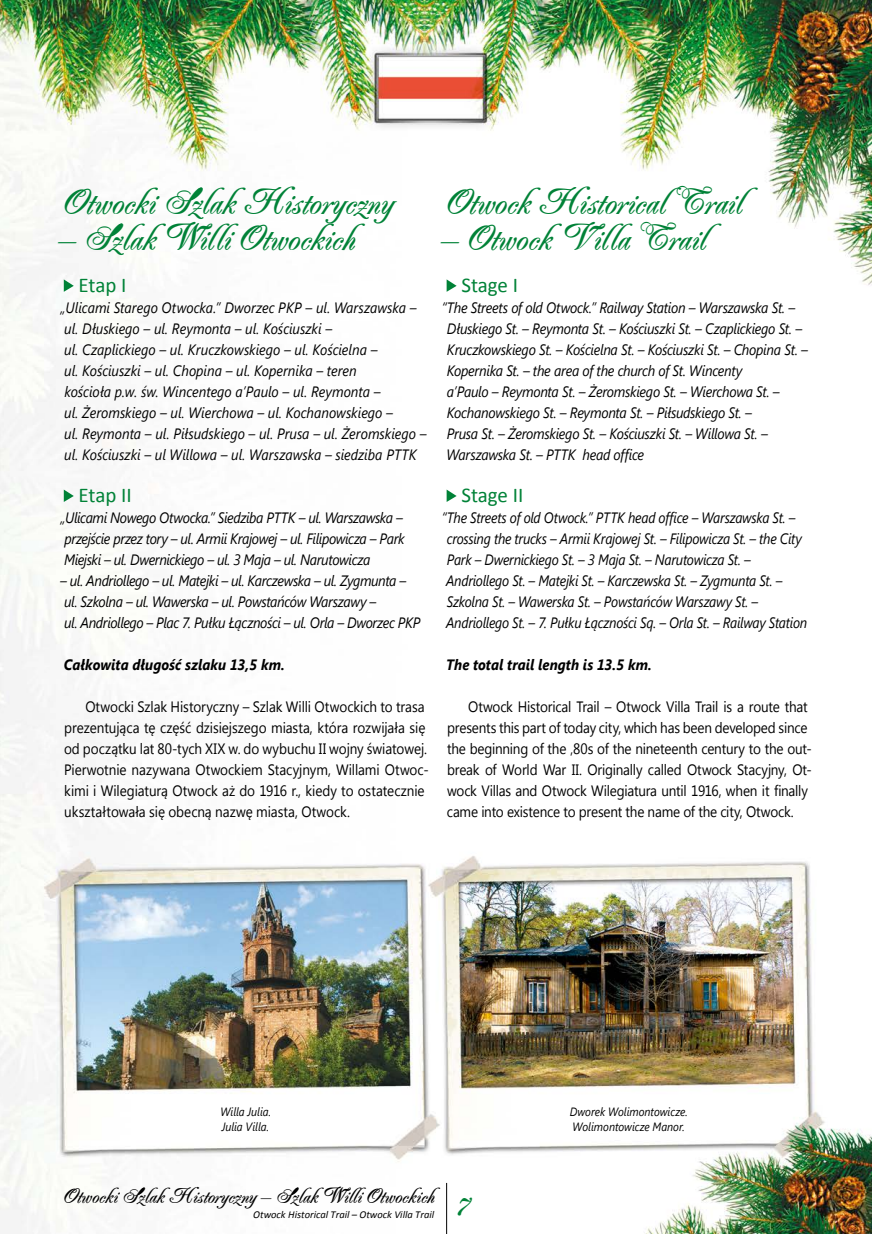
<style>
.page{position:relative;width:872px;height:1234px;background:#fff}
.page>*{position:absolute;margin:0;border:0;box-sizing:border-box;transform-origin:0 0}
.t1{font:700 36px "EFN Harmony";letter-spacing:-.005em;color:#008237}
.t2{font:700 21px "EFN Harmony";color:#000}
.t3{font:21px "Calibri";letter-spacing:-.005em;color:#008237}
.t4{font:italic 15px/21px "Segoe UI";letter-spacing:-.02em;color:#000;scale:.9 1}
.t5{font:15px/21px "Segoe UI";letter-spacing:-.01em;color:#000;scale:.9 1}
.t6{font:italic 15px/21px "Segoe UI";color:#000;scale:.9 1}
.t7{font:italic 15px/21px "Segoe UI";letter-spacing:-.02em;color:#000;scale:.88 1}
.t8{font:italic 700 15px "Segoe UI";letter-spacing:.005em;color:#000;scale:.9 1}
.t9{font:italic 12px/14.4px "Segoe UI";color:#000;scale:.9 1}
.t10{font:italic 10.5px "Calibri";color:#000}
</style>
<div class="page">
<img style="left:0;top:0;width:872px;height:1233px">
<svg style="left:64px;top:279px;width:10px;height:13px"></svg>
<svg style="left:64px;top:489px;width:10px;height:13px"></svg>
<svg style="left:446px;top:279px;width:10px;height:13px"></svg>
<svg style="left:446px;top:489px;width:10px;height:13px"></svg>
<hr style="left:446px;top:1182px;width:1px;height:51px;background:#000">
<h1 class="t1" style="left:61px;top:180px;width:333px">Otwocki Szlak Historyczny</h1>
<h1 class="t1" style="left:56px;top:216px;width:299px">– Szlak Willi Otwockich</h1>
<h2 class="t3" style="left:79px;top:272px;width:49px">Etap I</h2>
<p class="t6" style="left:61px;top:296px;width:408px">„Ulicami Starego Otwocka.” Dworzec PKP – ul. Warszawska – ul. Dłuskiego – ul. Reymonta – ul. Kościuszki –<br>ul. Czaplickiego – ul. Kruczkowskiego – ul. Kościelna –<br>ul. Kościuszki – ul. Chopina – ul. Kopernika – teren<br>kościoła p.w. św. Wincentego a’Paulo – ul. Reymonta –<br>ul. Żeromskiego – ul. Wierchowa – ul. Kochanowskiego –<br>ul. Reymonta – ul. Piłsudskiego – ul. Prusa – ul. Żeromskiego – ul. Kościuszki – ul Willowa – ul. Warszawska – siedziba PTTK</p>
<h2 class="t3" style="left:79px;top:482px;width:55px">Etap II</h2>
<p class="t4" style="left:61px;top:506px;width:384px">„Ulicami Nowego Otwocka.” Siedziba PTTK – ul. Warszawska – przejście przez tory – ul. Armii Krajowej – ul. Filipowicza – Park<br>Miejski – ul. Dwernickiego – ul. 3 Maja – ul. Narutowicza</p>
<p class="t4" style="left:60px;top:569px;width:402px">– ul. Andriollego – ul. Matejki – ul. Karczewska – ul. Zygmunta – ul. Szkolna – ul. Wawerska – ul. Powstańców Warszawy –<br>ul. Andriollego – Plac 7. Pułku Łączności – ul. Orla – Dworzec PKP</p>
<p class="t8" style="left:64px;top:654px;width:247px">Całkowita długość szlaku 13,5 km.</p>
<p class="t5" style="left:64px;top:695px;width:407px;text-indent:21px">Otwocki Szlak Historyczny – Szlak Willi Otwockich to trasa prezentująca tę część dzisiejszego miasta, która rozwijała się od początku lat 80-tych XIX w. do wybuchu II wojny światowej.<br>Pierwotnie nazywana Otwockiem Stacyjnym, Willami Otwoc&shy;kimi i Wilegiaturą Otwock aż do 1916 r., kiedy to ostatecznie ukształtowała się obecną nazwę miasta, Otwock.</p>
<h1 class="t1" style="left:444px;top:180px;width:299px">Otwock Historical Trail</h1>
<h1 class="t1" style="left:439px;top:216px;width:268px">– Otwock Villa Trail</h1>
<h2 class="t3" style="left:461px;top:272px;width:58px">Stage I</h2>
<p class="t4" style="left:446px;top:296px;width:403px;text-indent:-5px">“The Streets of old Otwock.” Railway Station – Warszawska St. – Dłuskiego St. – Reymonta St. – Kościuszki St. – Czaplickiego St. – Kruczkowskiego St. – Kościelna St. – Kościuszki St. – Chopina St. – Kopernika St. – the area of the church of St. Wincenty<br>a’Paulo – Reymonta St. – Żeromskiego St. – Wierchowa St. – Kochanowskiego St. – Reymonta St. – Piłsudskiego St. –<br>Prusa St. – Żeromskiego St. – Kościuszki St. – Willowa St. – Warszawska St. – PTTK head office</p>
<h2 class="t3" style="left:461px;top:482px;width:63px">Stage II</h2>
<p class="t7" style="left:442px;top:506px;width:416px">“The Streets of old Otwock.” PTTK head office – Warszawska St. – crossing the trucks – Armii Krajowej St. – Filipowicza St. – the City Park – Dwernickiego St. – 3 Maja St. – Narutowicza St. – Andriollego St. – Matejki St. – Karczewska St. – Zygmunta St. – Szkolna St. – Wawerska St. – Powstańców Warszawy St. – Andriollego St. – 7. Pułku Łączności Sq. – Orla St. – Railway Station</p>
<p class="t8" style="left:446px;top:654px;width:230px">The total trail length is 13.5 km.</p>
<p class="t5" style="left:447px;top:695px;width:407px;text-indent:21px">Otwock Historical Trail – Otwock Villa Trail is a route that presents this part of today city, which has been developed since the beginning of the ‚80s of the nineteenth century to the out&shy;break of World War II. Originally called Otwock Stacyjny, Ot&shy;wock Villas and Otwock Wilegiatura until 1916, when it finally came into existence to present the name of the city, Otwock.</p>
<p class="t9" style="left:220px;top:1103px;width:58px">Willa Julia.<br>Julia Villa.</p>
<p class="t9" style="left:569px;top:1103px;width:133px">Dworek Wolimontowicze.<br>Wolimontowicze Manor.</p>
<h2 class="t2" style="left:62px;top:1182px;width:374px">Otwocki Szlak Historyczny – Szlak Willi Otwockich</h2>
<p class="t10" style="left:253px;top:1207px;width:182px">Otwock Historical Trail – Otwock Villa Trail</p>
<h1 class="t1" style="left:455px;top:1180px;width:15px">7</h1>
</div>
